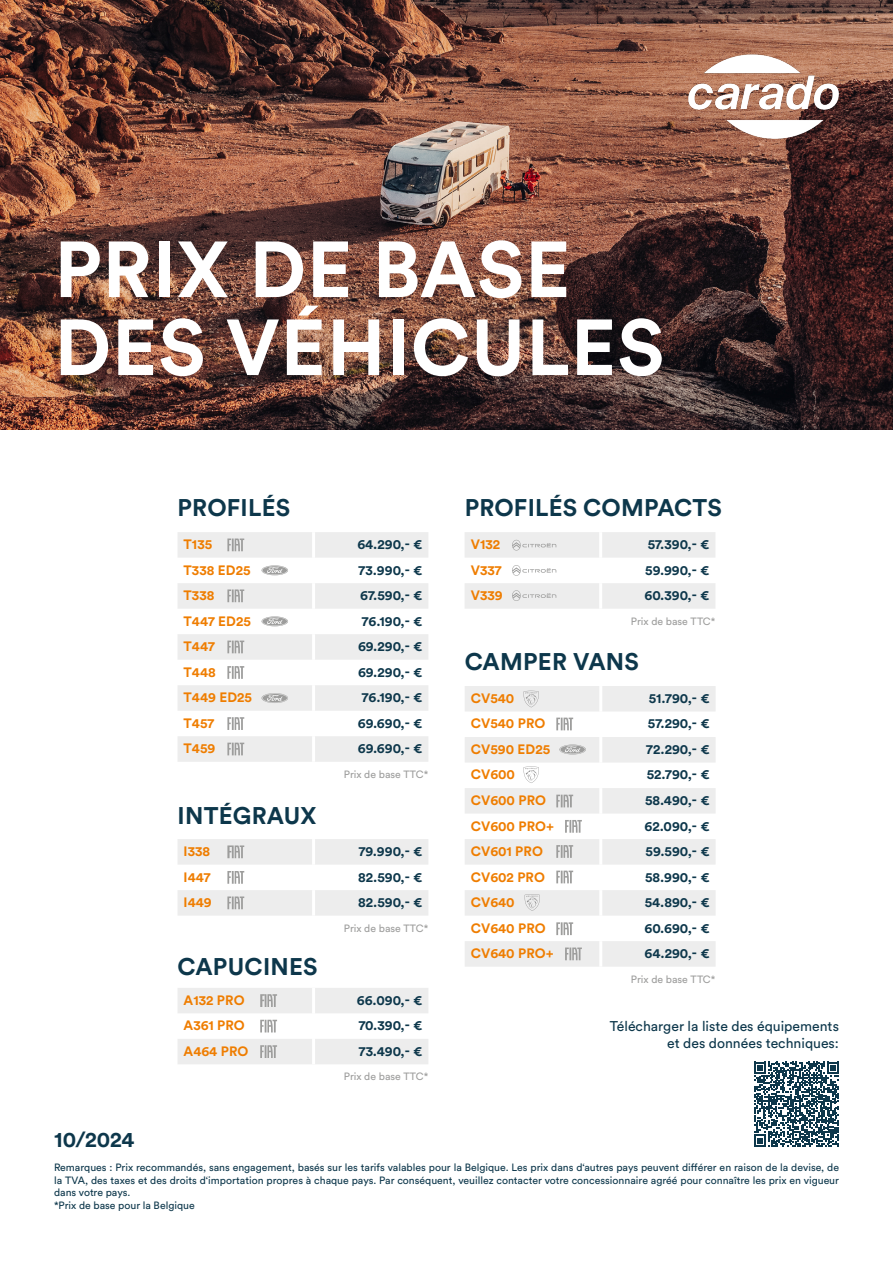
<style>
.page{position:relative;width:893px;height:1263px;background:#fff}
.page>*{position:absolute;margin:0;border:0;box-sizing:border-box;transform-origin:0 0}
.t1{font:700 78.45px/78px "Circular Std";letter-spacing:.01em;color:#fff}
.t2{font:700 23.85px "Circular Std";letter-spacing:.01em;color:#0d374b}
.t3{font:700 21.6px "Circular Std";color:#0d374b}
.t4{font:13.95px/16.8px "Circular Std";color:#0d374b;text-align:right}
.t5{font:700 13.5px "Circular Std";color:#0d374b}
.t6{font:700 13.5px "Circular Std";color:#ef7d00}
.t7{font:10.5px/12.6px "Circular Std";color:#0d374b}
.t8{font:10.5px "Circular Std";color:#9d9d9c}
</style>
<div class="page">
<img style="left:0;top:0;width:893px;height:429px">
<img style="left:663px;top:29px;width:201px;height:135px">
<svg style="left:178px;top:532px;width:250px;height:230px;fill:#ededed"></svg>
<hr style="left:312px;top:558px;width:3px;height:25px;background:#fff">
<hr style="left:312px;top:609px;width:3px;height:25px;background:#fff">
<hr style="left:312px;top:634px;width:3px;height:26px;background:#fff">
<hr style="left:312px;top:660px;width:3px;height:25px;background:#fff">
<hr style="left:312px;top:685px;width:3px;height:26px;background:#fff">
<hr style="left:312px;top:711px;width:3px;height:25px;background:#fff">
<hr style="left:312px;top:736px;width:3px;height:26px;background:#fff">
<hr style="left:312px;top:532px;width:3px;height:26px;background:#fff">
<hr style="left:312px;top:583px;width:3px;height:26px;background:#fff">
<svg style="left:465px;top:686px;width:251px;height:281px;fill:#ededed"></svg>
<hr style="left:599px;top:711px;width:3px;height:26px;background:#fff">
<hr style="left:599px;top:762px;width:3px;height:26px;background:#fff">
<hr style="left:599px;top:788px;width:3px;height:25px;background:#fff">
<hr style="left:599px;top:813px;width:3px;height:26px;background:#fff">
<hr style="left:599px;top:839px;width:3px;height:26px;background:#fff">
<hr style="left:599px;top:865px;width:3px;height:25px;background:#fff">
<hr style="left:599px;top:890px;width:3px;height:26px;background:#fff">
<hr style="left:599px;top:916px;width:3px;height:25px;background:#fff">
<hr style="left:599px;top:941px;width:3px;height:26px;background:#fff">
<hr style="left:599px;top:686px;width:3px;height:25px;background:#fff">
<hr style="left:599px;top:737px;width:3px;height:25px;background:#fff">
<svg style="left:227px;top:538px;width:17px;height:13px"></svg>
<svg style="left:556px;top:718px;width:17px;height:12px"></svg>
<svg style="left:556px;top:795px;width:17px;height:12px"></svg>
<svg style="left:556px;top:845px;width:17px;height:13px"></svg>
<svg style="left:556px;top:871px;width:17px;height:12px"></svg>
<svg style="left:556px;top:922px;width:17px;height:13px"></svg>
<svg style="left:565px;top:820px;width:17px;height:13px"></svg>
<svg style="left:565px;top:947px;width:17px;height:13px"></svg>
<svg style="left:227px;top:589px;width:17px;height:13px"></svg>
<svg style="left:227px;top:641px;width:17px;height:12px"></svg>
<svg style="left:227px;top:666px;width:17px;height:13px"></svg>
<svg style="left:227px;top:717px;width:17px;height:13px"></svg>
<svg style="left:178px;top:839px;width:250px;height:77px"></svg>
<svg style="left:178px;top:988px;width:250px;height:76px"></svg>
<svg style="left:227px;top:743px;width:17px;height:12px"></svg>
<svg style="left:261px;top:565px;width:27px;height:10px"></svg>
<svg style="left:262px;top:566px;width:25px;height:9px"></svg>
<svg style="left:559px;top:744px;width:27px;height:10px"></svg>
<svg style="left:560px;top:745px;width:25px;height:9px"></svg>
<svg style="left:261px;top:616px;width:27px;height:10px"></svg>
<svg style="left:262px;top:617px;width:25px;height:9px"></svg>
<div style="left:261px;top:693px;width:27px;height:10px;background:#c9c9c8;border-radius:50%"></div>
<svg style="left:262px;top:693px;width:25px;height:10px"></svg>
<svg style="left:754px;top:1062px;width:85px;height:84px"></svg>
<svg style="left:465px;top:532px;width:250px;height:77px"></svg>
<svg style="left:524px;top:691px;width:15px;height:16px"></svg>
<svg style="left:524px;top:766px;width:15px;height:17px"></svg>
<svg style="left:525px;top:894px;width:15px;height:17px"></svg>
<h1 class="t1" style="left:54px;top:229px;width:612px">PRIX DE BASE<br>DES VÉHICULES</h1>
<h3 class="t3" style="left:54px;top:1125px;width:82px">10/2024</h3>
<h2 class="t2" style="left:178px;top:493px;width:114px">PROFILÉS</h2>
<p class="t6" style="left:184px;top:536px;width:30px">T135</p>
<p class="t5" style="left:357px;top:536px;width:67px">64.290,- €</p>
<p class="t6" style="left:184px;top:561px;width:68px">T338 ED25</p>
<p class="t5" style="left:359px;top:561px;width:65px">73.990,- €</p>
<p class="t6" style="left:184px;top:587px;width:32px">T338</p>
<p class="t5" style="left:360px;top:587px;width:64px">67.590,- €</p>
<p class="t6" style="left:184px;top:612px;width:69px">T447 ED25</p>
<p class="t5" style="left:362px;top:612px;width:62px">76.190,- €</p>
<p class="t6" style="left:184px;top:638px;width:33px">T447</p>
<p class="t5" style="left:358px;top:638px;width:66px">69.290,- €</p>
<p class="t6" style="left:184px;top:663px;width:34px">T448</p>
<p class="t5" style="left:358px;top:663px;width:66px">69.290,- €</p>
<p class="t6" style="left:184px;top:689px;width:70px">T449 ED25</p>
<p class="t5" style="left:362px;top:689px;width:62px">76.190,- €</p>
<p class="t6" style="left:184px;top:714px;width:32px">T457</p>
<p class="t5" style="left:358px;top:714px;width:66px">69.690,- €</p>
<p class="t6" style="left:184px;top:740px;width:33px">T459</p>
<p class="t5" style="left:358px;top:740px;width:66px">69.690,- €</p>
<h2 class="t2" style="left:178px;top:800px;width:141px">INTÉGRAUX</h2>
<p class="t8" style="left:344px;top:768px;width:86px">Prix de base TTC*</p>
<p class="t6" style="left:184px;top:842px;width:28px">I338</p>
<p class="t5" style="left:359px;top:842px;width:65px">79.990,- €</p>
<p class="t6" style="left:184px;top:868px;width:28px">I447</p>
<p class="t5" style="left:358px;top:868px;width:66px">82.590,- €</p>
<p class="t6" style="left:184px;top:893px;width:30px">I449</p>
<p class="t5" style="left:358px;top:893px;width:66px">82.590,- €</p>
<h2 class="t2" style="left:178px;top:951px;width:142px">CAPUCINES</h2>
<p class="t8" style="left:344px;top:922px;width:86px">Prix de base TTC*</p>
<p class="t6" style="left:184px;top:991px;width:63px">A132 PRO</p>
<p class="t5" style="left:357px;top:991px;width:67px">66.090,- €</p>
<p class="t6" style="left:184px;top:1017px;width:63px">A361 PRO</p>
<p class="t5" style="left:359px;top:1017px;width:65px">70.390,- €</p>
<p class="t6" style="left:184px;top:1042px;width:66px">A464 PRO</p>
<p class="t5" style="left:359px;top:1042px;width:65px">73.490,- €</p>
<p class="t8" style="left:344px;top:1070px;width:86px">Prix de base TTC*</p>
<h2 class="t2" style="left:465px;top:493px;width:259px">PROFILÉS COMPACTS</h2>
<p class="t6" style="left:471px;top:536px;width:31px">V132</p>
<p class="t5" style="left:648px;top:536px;width:63px">57.390,- €</p>
<p class="t6" style="left:471px;top:561px;width:33px">V337</p>
<p class="t5" style="left:645px;top:561px;width:66px">59.990,- €</p>
<p class="t6" style="left:471px;top:587px;width:34px">V339</p>
<p class="t5" style="left:645px;top:587px;width:66px">60.390,- €</p>
<p class="t8" style="left:631px;top:614px;width:86px">Prix de base TTC*</p>
<h2 class="t2" style="left:465px;top:646px;width:176px">CAMPER VANS</h2>
<p class="t6" style="left:471px;top:689px;width:45px">CV540</p>
<p class="t5" style="left:649px;top:689px;width:62px">51.790,- €</p>
<p class="t6" style="left:471px;top:715px;width:76px">CV540 PRO</p>
<p class="t5" style="left:648px;top:715px;width:63px">57.290,- €</p>
<p class="t6" style="left:471px;top:740px;width:81px">CV590 ED25</p>
<p class="t5" style="left:646px;top:740px;width:65px">72.290,- €</p>
<p class="t6" style="left:471px;top:766px;width:46px">CV600</p>
<p class="t5" style="left:647px;top:766px;width:64px">52.790,- €</p>
<p class="t6" style="left:471px;top:791px;width:77px">CV600 PRO</p>
<p class="t5" style="left:645px;top:791px;width:66px">58.490,- €</p>
<p class="t6" style="left:471px;top:817px;width:85px">CV600 PRO+</p>
<p class="t5" style="left:644px;top:817px;width:67px">62.090,- €</p>
<p class="t6" style="left:471px;top:842px;width:74px">CV601 PRO</p>
<p class="t5" style="left:645px;top:842px;width:66px">59.590,- €</p>
<p class="t6" style="left:471px;top:868px;width:76px">CV602 PRO</p>
<p class="t5" style="left:645px;top:868px;width:66px">58.990,- €</p>
<p class="t6" style="left:471px;top:894px;width:45px">CV640</p>
<p class="t5" style="left:645px;top:894px;width:66px">54.890,- €</p>
<p class="t6" style="left:471px;top:919px;width:76px">CV640 PRO</p>
<p class="t5" style="left:644px;top:919px;width:67px">60.690,- €</p>
<p class="t6" style="left:471px;top:945px;width:85px">CV640 PRO+</p>
<p class="t5" style="left:645px;top:945px;width:67px">64.290,- €</p>
<p class="t8" style="left:631px;top:972px;width:86px">Prix de base TTC*</p>
<h3 class="t4" style="left:610px;top:1017px;width:231px">Télécharger la liste des équipements et des données techniques:</h3>
<p class="t7" style="left:54px;top:1161px;width:786px">Remarques : Prix recommandés, sans engagement, basés sur les tarifs valables pour la Belgique. Les prix dans d‘autres pays peuvent différer en raison de la devise, de la TVA, des taxes et des droits d‘importation propres à chaque pays. Par conséquent, veuillez contacter votre concessionnaire agréé pour connaître les prix en vigueur dans votre pays.<br>*Prix de base pour la Belgique</p>
</div>
